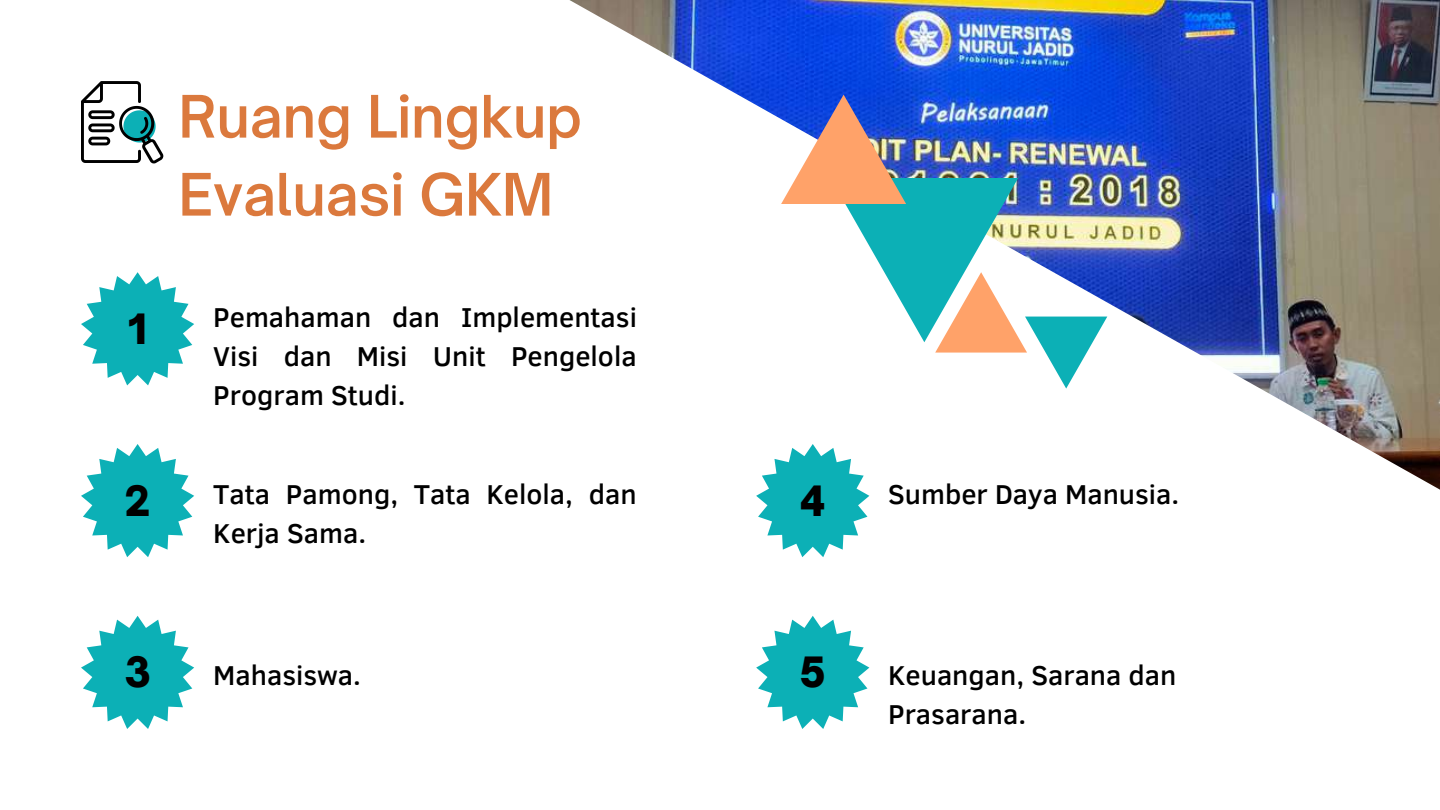
<style>
.page{position:relative;width:1440px;height:810px;background:#fff}
.page>*{position:absolute;margin:0;border:0;box-sizing:border-box;transform-origin:0 0}
.t1{font:600 56px/78px "Open Sauce One";color:#db793d}
.t2{font:900 40px "Open Sauce One";color:#000}
.t3{font:500 28px/39px "Clear Sans";color:#000}
</style>
<div class="page">
<svg style="left:81px;top:81px;width:82px;height:82px"></svg>
<svg style="left:81px;top:616px;width:113px;height:113px"></svg>
<svg style="left:756px;top:616px;width:113px;height:113px"></svg>
<svg style="left:81px;top:444px;width:113px;height:113px"></svg>
<img style="left:569px;top:0;width:871px;height:490px">
<svg style="left:756px;top:444px;width:113px;height:113px"></svg>
<svg style="left:81px;top:272px;width:113px;height:113px"></svg>
<img style="left:781px;top:95px;width:326px;height:294px">
<h1 class="t1" style="left:178px;top:77px;width:405px">Ruang Lingkup<br>Evaluasi GKM</h1>
<h2 class="t2" style="left:128px;top:304px;width:20px">1</h2>
<p class="t3" style="left:213px;top:297px;width:425px;text-align:justify">Pemahaman dan Implementasi Visi dan Misi Unit Pengelola Program Studi.</p>
<h2 class="t2" style="left:125px;top:476px;width:27px">2</h2>
<p class="t3" style="left:213px;top:473px;width:425px">Tata Pamong, Tata Kelola, dan<br>Kerja Sama.</p>
<h2 class="t2" style="left:800px;top:476px;width:27px">4</h2>
<p class="t3" style="left:888px;top:473px;width:293px">Sumber Daya Manusia.</p>
<h2 class="t2" style="left:124px;top:647px;width:28px">3</h2>
<p class="t3" style="left:213px;top:655px;width:149px">Mahasiswa.</p>
<h2 class="t2" style="left:800px;top:647px;width:28px">5</h2>
<p class="t3" style="left:888px;top:655px;width:290px">Keuangan, Sarana dan<br>Prasarana.</p>
</div>
